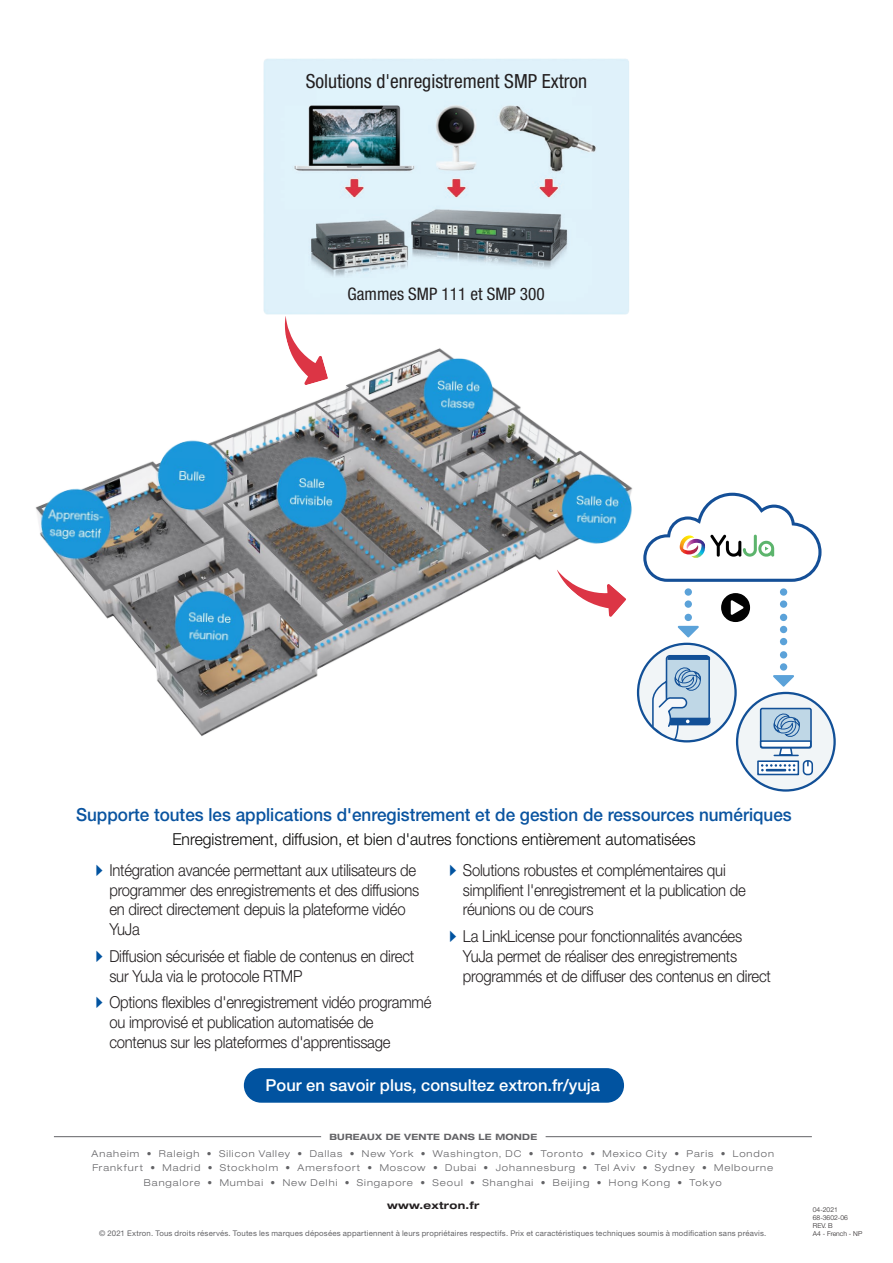
<style>
.page{position:relative;width:893px;height:1263px;background:#fff}
.page>*{position:absolute;margin:0;border:0;box-sizing:border-box;transform-origin:0 0}
.blue_frame_header{font:condensed 19.5px "Helvetica Neue LT Std";color:#231f20}
.blue_header{font:500 18px "Helvetica Neue LT Std";color:#0a54a0;scale:.95 1}
.blue_frame_caption{font:condensed 17.25px "Helvetica Neue LT Std";color:#231f20}
.t1{font:300 16.5px/19.8px "Helvetica Neue LT Std";letter-spacing:-.015em;color:#231f20;scale:.9 1}
.black_subheader{font:300 16.5px "Helvetica Neue LT Std";color:#070605;scale:.95 1}
.URL{font:500 16.5px "Helvetica Neue LT Std";color:#fff}
.t2{font:700 expanded 10.2px "Helvetica Neue LT Std";letter-spacing:.025em;color:#231f20}
.t3{font:300 expanded 9.45px/14.5px "Helvetica Neue LT Std";letter-spacing:.105em;color:#636366;text-align:center}
.t4{font:700 expanded 8.7px "Helvetica Neue LT Std";letter-spacing:.025em;color:#636366}
.copyright_footer{font:7.8px "Helvetica Neue LT Std";letter-spacing:.025em;color:#636366}
.Reference{font:300 6.75px "Helvetica Neue LT Std";color:#231f20}
.s1{font-family:"Quick Type Pi";font-weight:400;color:#0153a0}
</style>
<div class="page">
<hr style="left:54px;top:1136px;width:267px;height:1px;background:#636366">
<hr style="left:546px;top:1136px;width:266px;height:1px;background:#636366">
<img style="left:263px;top:58px;width:366px;height:253px">
<img style="left:35px;top:311px;width:602px;height:425px">
<svg style="left:557px;top:569px;width:69px;height:48px"></svg>
<svg style="left:285px;top:316px;width:43px;height:69px"></svg>
<svg style="left:678px;top:626px;width:21px;height:11px"></svg>
<div style="left:780px;top:638px;width:7px;height:7px;background:#5ba2d9;border-radius:50%"></div>
<div style="left:780px;top:626px;width:7px;height:7px;background:#5ba2d9;border-radius:50%"></div>
<div style="left:780px;top:614px;width:7px;height:7px;background:#5ba2d9;border-radius:50%"></div>
<div style="left:780px;top:600px;width:7px;height:8px;background:#5ba2d9;border-radius:50%"></div>
<div style="left:780px;top:588px;width:7px;height:8px;background:#5ba2d9;border-radius:50%"></div>
<div style="left:685px;top:614px;width:7px;height:7px;background:#5ba2d9;border-radius:50%"></div>
<div style="left:685px;top:600px;width:7px;height:8px;background:#5ba2d9;border-radius:50%"></div>
<div style="left:685px;top:588px;width:7px;height:8px;background:#5ba2d9;border-radius:50%"></div>
<svg style="left:721px;top:593px;width:29px;height:29px"></svg>
<svg style="left:643px;top:493px;width:178px;height:89px"></svg>
<svg style="left:637px;top:643px;width:199px;height:149px"></svg>
<div style="left:244px;top:1068px;width:380px;height:35px;background:#0153a0;border-radius:17px"></div>
<p class="blue_frame_header" style="left:306px;top:70px;width:283px">Solutions d'enregistrement SMP Extron</p>
<p class="blue_frame_caption" style="left:348px;top:284px;width:199px">Gammes SMP 111 et SMP 300</p>
<p class="blue_header" style="left:76px;top:804px;width:755px">Supporte toutes les applications d'enregistrement et de gestion de ressources numériques</p>
<p class="black_subheader" style="left:172px;top:828px;width:552px">Enregistrement, diffusion, et bien d'autres fonctions entièrement automatisées</p>
<p class="t1" style="left:109px;top:860px;width:346px;text-indent:-13px"><span class="s1">A</span> Intégration avancée permettant aux utilisateurs de programmer des enregistrements et des diffusions en direct directement depuis la plateforme vidéo YuJa</p>
<p class="t1" style="left:109px;top:946px;width:340px;text-indent:-13px"><span class="s1">A</span> Diffusion sécurisée et fiable de contenus en direct sur YuJa via le protocole RTMP</p>
<p class="t1" style="left:109px;top:992px;width:359px;text-indent:-13px"><span class="s1">A</span> Options flexibles d'enregistrement vidéo programmé ou improvisé et publication automatisée de contenus sur les plateformes d'apprentissage</p>
<p class="t1" style="left:463px;top:860px;width:316px;text-indent:-13px"><span class="s1">A</span> Solutions robustes et complémentaires qui simplifient l'enregistrement et la publication de réunions ou de cours</p>
<p class="t1" style="left:463px;top:926px;width:344px;text-indent:-13px"><span class="s1">A</span> La LinkLicense pour fonctionnalités avancées<br>YuJa permet de réaliser des enregistrements programmés et de diffuser des contenus en direct</p>
<p class="URL" style="left:266px;top:1075px;width:336px">Pour en savoir plus, consultez extron.fr/yuja</p>
<p class="t4" style="left:329px;top:1131px;width:209px">BUREAUX DE VENTE DANS LE MONDE</p>
<p class="t3" style="left:92px;top:1146px;width:684px">Anaheim • Raleigh • Silicon Valley • Dallas • New York • Washington, DC • Toronto • Mexico City • Paris • London<br>Frankfurt • Madrid • Stockholm • Amersfoort • Moscow • Dubai • Johannesburg • Tel Aviv • Sydney • Melbourne<br>Bangalore • Mumbai • New Delhi • Singapore • Seoul • Shanghai • Beijing • Hong Kong • Tokyo</p>
<p class="t2" style="left:387px;top:1199px;width:94px">www.extron.fr</p>
<p class="copyright_footer" style="left:99px;top:1228px;width:669px">© 2021 Extron. Tous droits réservés. Toutes les marques déposées appartiennent à leurs propriétaires respectifs. Prix et caractéristiques techniques soumis à modification sans préavis.</p>
<p class="Reference" style="left:813px;top:1205px;width:27px">04-2021</p>
<p class="Reference" style="left:813px;top:1213px;width:37px">68-3602-06</p>
<p class="Reference" style="left:813px;top:1221px;width:21px">REV. B</p>
<p class="Reference" style="left:813px;top:1229px;width:51px">A4 - French - NP</p>
</div>
